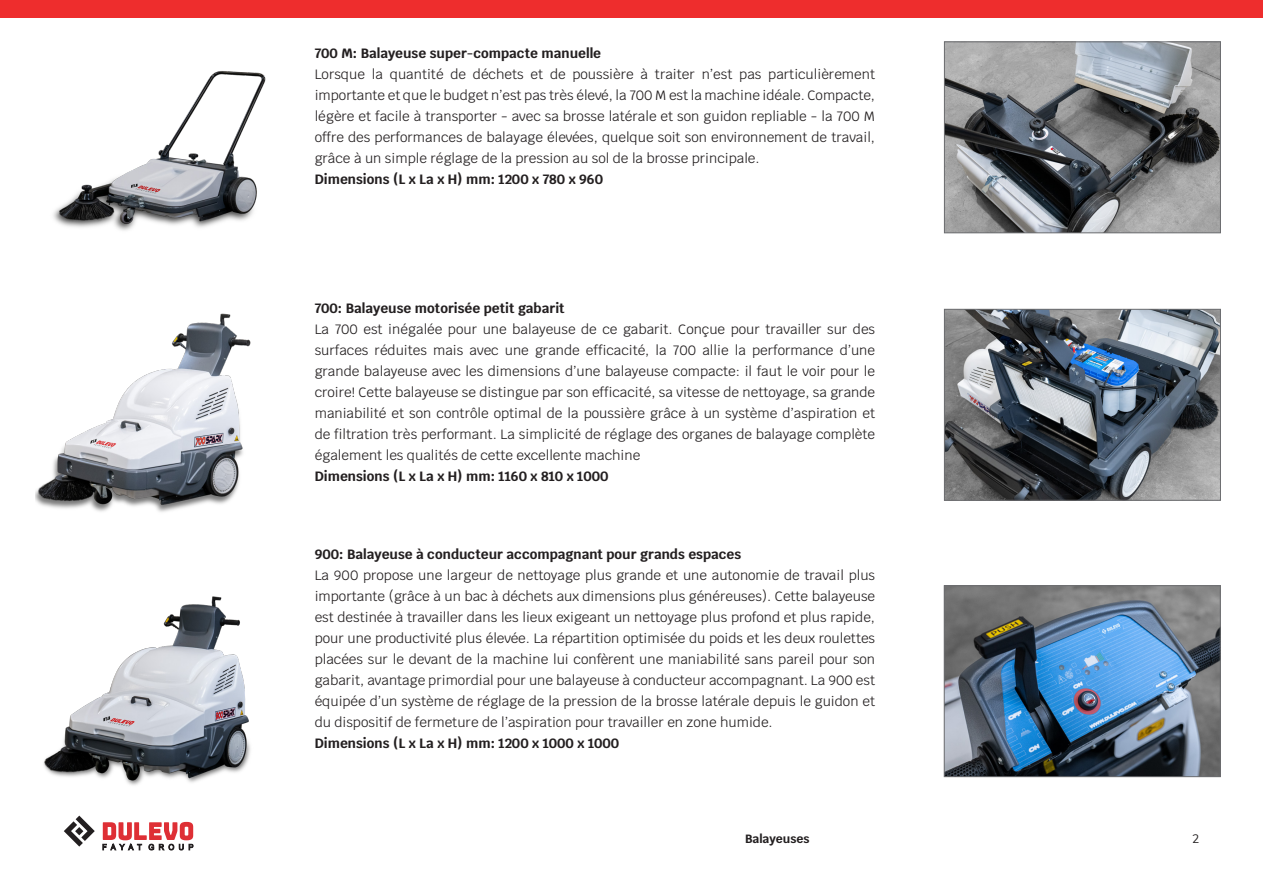
<style>
.page{position:relative;width:1263px;height:893px;background:#fff}
.page>*{position:absolute;margin:0;border:0;box-sizing:border-box;transform-origin:0 0}
.t1{font:13.5px/21px "Krub";color:#231f20;text-align:justify}
.t2{font:700 13.5px "Krub";color:#231f20}
.t3{font:700 12px "Krub";color:#231f20}
.t4{font:12px "Muli";color:#231f20}
</style>
<div class="page">
<img style="left:946px;top:44px;width:272px;height:187px">
<div style="left:944px;top:42px;width:276px;height:191px;border:1px solid #6c6d70"></div>
<img style="left:946px;top:311px;width:272px;height:187px">
<div style="left:944px;top:309px;width:276px;height:191px;border:1px solid #6c6d70"></div>
<img style="left:946px;top:587px;width:272px;height:188px">
<div style="left:944px;top:585px;width:276px;height:192px;border:1px solid #6c6d70"></div>
<img style="left:53px;top:71px;width:213px;height:160px">
<img style="left:35px;top:313px;width:216px;height:199px">
<img style="left:43px;top:596px;width:208px;height:220px">
<svg style="left:64px;top:816px;width:31px;height:31px"></svg>
<svg style="left:103px;top:822px;width:90px;height:28px"></svg>
<div style="left:0;top:0;width:1263px;height:17px;background:#ee2d2d"></div>
<p class="t2" style="left:315px;top:45px;width:288px">700 M: Balayeuse super-compacte manuelle</p>
<p class="t1" style="left:315px;top:63px;width:562px">Lorsque la quantité de déchets et de poussière à traiter n’est pas particulièrement importante et que le budget n’est pas très élevé, la 700 M est la machine idéale. Compacte, légère et facile à transporter - avec sa brosse latérale et son guidon repliable - la 700 M offre des performances de balayage élevées, quelque soit son environnement de travail, grâce à un simple réglage de la pression au sol de la brosse principale.</p>
<p class="t2" style="left:315px;top:171px;width:290px">Dimensions (L x La x H) mm: 1200 x 780 x 960</p>
<p class="t2" style="left:315px;top:301px;width:252px">700: Balayeuse motorisée petit gabarit</p>
<p class="t1" style="left:315px;top:319px;width:562px">La 700 est inégalée pour une balayeuse de ce gabarit. Conçue pour travailler sur des surfaces réduites mais avec une grande efficacité, la 700 allie la performance d’une grande balayeuse avec les dimensions d’une balayeuse compacte: il faut le voir pour le croire! Cette balayeuse se distingue par son efficacité, sa vitesse de nettoyage, sa grande maniabilité et son contrôle optimal de la poussière grâce à un système d’aspiration et de filtration très performant. La simplicité de réglage des organes de balayage complète également les qualités de cette excellente machine</p>
<p class="t2" style="left:315px;top:469px;width:295px">Dimensions (L x La x H) mm: 1160 x 810 x 1000</p>
<p class="t2" style="left:315px;top:547px;width:428px">900: Balayeuse à conducteur accompagnant pour grands espaces</p>
<p class="t1" style="left:315px;top:565px;width:562px">La 900 propose une largeur de nettoyage plus grande et une autonomie de travail plus importante (grâce à un bac à déchets aux dimensions plus généreuses). Cette balayeuse est destinée à travailler dans les lieux exigeant un nettoyage plus profond et plus rapide, pour une productivité plus élevée. La répartition optimisée du poids et les deux roulettes placées sur le devant de la machine lui confèrent une maniabilité sans pareil pour son gabarit, avantage primordial pour une balayeuse à conducteur accompagnant. La 900 est équipée d’un système de réglage de la pression de la brosse latérale depuis le guidon et du dispositif de fermeture de l’aspiration pour travailler en zone humide.</p>
<p class="t2" style="left:315px;top:736px;width:306px">Dimensions (L x La x H) mm: 1200 x 1000 x 1000</p>
<p class="t3" style="left:745px;top:832px;width:66px">Balayeuses</p>
<p class="t4" style="left:1192px;top:830px;width:9px">2</p>
</div>
